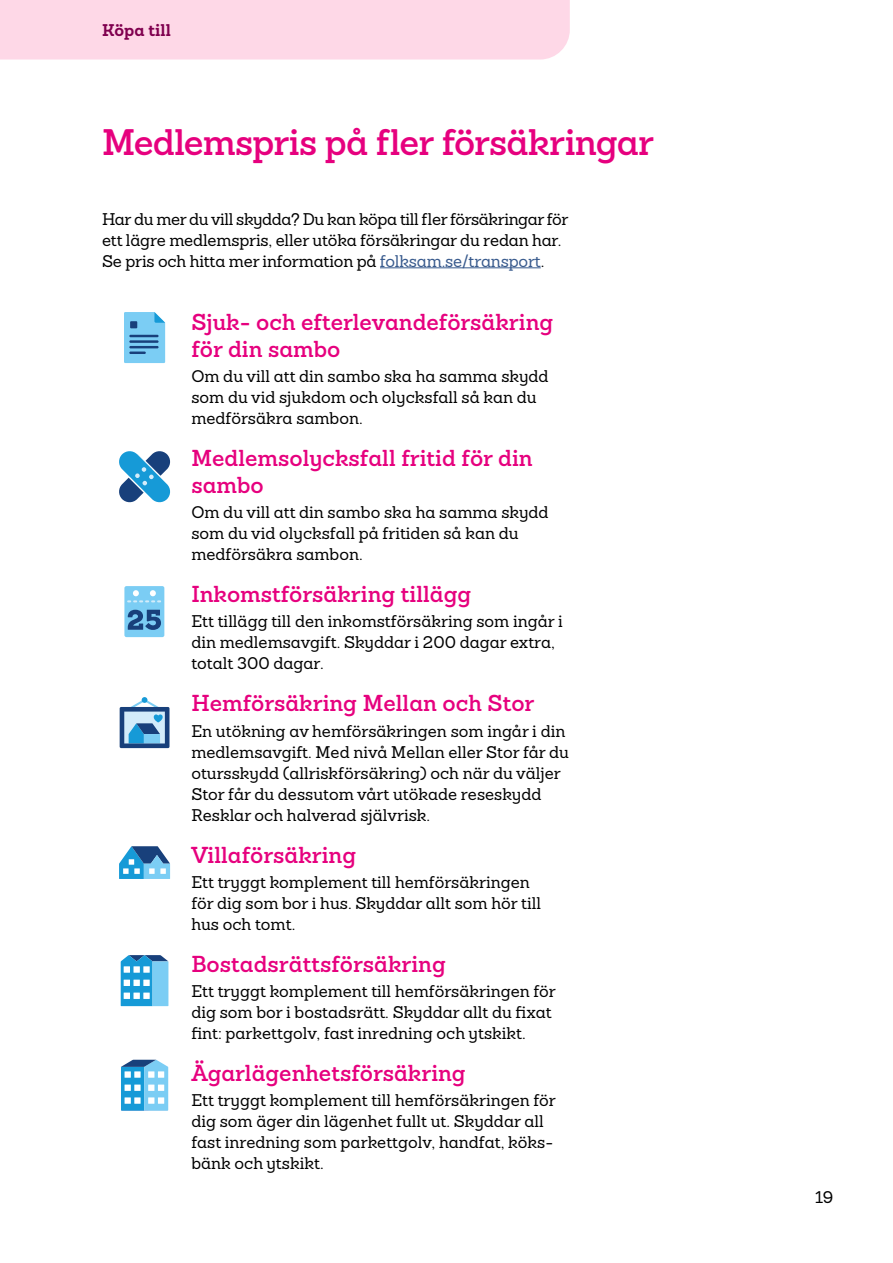
<style>
.page{position:relative;width:893px;height:1263px;background:#fff}
.page>*{position:absolute;margin:0;border:0;box-sizing:border-box;transform-origin:0 0}
.Rubrik_24_26{font:600 36px "Sanchez Folksam";letter-spacing:-.02em;color:#e6007e}
.Rubrik_15_18{font:600 22.5px/27px "Sanchez Folksam";color:#e6007e}
.Brödtext_11_14{font:500 16.5px/21px "Sanchez Folksam";color:#000}
.Huvud_-_låsupp_färg_1{font:700 16.5px "Sanchez Folksam";color:#80004f}
.s1{color:#385a8d}
</style>
<div class="page">
<div style="left:0;top:0;width:570px;height:60px;background:#fed8e7"></div>
<hr style="left:380px;top:267px;width:161px;height:1px;background:#385a8d">
<svg style="left:120px;top:697px;width:49px;height:51px"></svg>
<svg style="left:119px;top:846px;width:51px;height:33px"></svg>
<svg style="left:121px;top:955px;width:47px;height:51px;background:#4fafde"></svg>
<div style="left:143px;top:980px;width:7px;height:6px;background:#fff"></div>
<div style="left:124px;top:966px;width:6px;height:7px;background:#fff"></div>
<div style="left:143px;top:966px;width:7px;height:7px;background:#fff"></div>
<div style="left:133px;top:980px;width:7px;height:6px;background:#fff"></div>
<div style="left:133px;top:966px;width:7px;height:7px;background:#fff"></div>
<svg style="left:121px;top:1060px;width:47px;height:51px"></svg>
<svg style="left:119px;top:451px;width:51px;height:51px"></svg>
<svg style="left:124px;top:312px;width:41px;height:51px;background:#7acaf1"></svg>
<hr style="left:129px;top:335px;width:30px;height:2px;background:#18407b">
<hr style="left:129px;top:340px;width:30px;height:3px;background:#18407b">
<hr style="left:129px;top:346px;width:30px;height:2px;background:#18407b">
<hr style="left:129px;top:351px;width:17px;height:3px;background:#18407b">
<div style="left:130px;top:321px;width:7px;height:7px;background:#18407b"></div>
<div style="left:124px;top:586px;width:40px;height:51px;background:#7bcdf4;border-radius:2px"></div>
<svg style="left:127px;top:590px;width:34px;height:12px"></svg>
<svg style="left:128px;top:610px;width:33px;height:20px"></svg>
<p class="Huvud_-_låsupp_färg_1" style="left:102px;top:19px;width:70px">Köpa till</p>
<p class="Rubrik_24_26" style="left:102px;top:118px;width:553px">Medlemspris på fler försäkringar</p>
<p class="Brödtext_11_14" style="left:102px;top:208px;width:468px">Har du mer du vill skydda? Du kan köpa till fler försäkringar för ett lägre medlemspris, eller utöka försäkringar du redan har.<br>Se pris och hitta mer information på <span class="s1">folksam.se/transport</span>.</p>
<p class="Rubrik_15_18" style="left:191px;top:308px;width:363px">Sjuk- och efterlevandeförsäkring för din sambo</p>
<p class="Brödtext_11_14" style="left:191px;top:366px;width:359px">Om du vill att din sambo ska ha samma skydd som du vid sjukdom och olycksfall så kan du medförsäkra sambon.</p>
<p class="Rubrik_15_18" style="left:191px;top:444px;width:343px">Medlemsolycksfall fritid för din sambo</p>
<p class="Brödtext_11_14" style="left:191px;top:502px;width:359px">Om du vill att din sambo ska ha samma skydd som du vid olycksfall på fritiden så kan du medförsäkra sambon.</p>
<p class="Rubrik_15_18" style="left:191px;top:580px;width:281px">Inkomstförsäkring tillägg</p>
<p class="Brödtext_11_14" style="left:191px;top:611px;width:373px">Ett tillägg till den inkomstförsäkring som ingår i din medlemsavgift. Skyddar i 200 dagar extra, totalt 300 dagar.</p>
<p class="Rubrik_15_18" style="left:191px;top:690px;width:345px">Hemförsäkring Mellan och Stor</p>
<p class="Brödtext_11_14" style="left:191px;top:720px;width:379px">En utökning av hemförsäkringen som ingår i din medlemsavgift. Med nivå Mellan eller Stor får du otursskydd (allriskförsäkring) och när du väljer Stor får du dessutom vårt utökade reseskydd Resklar och halverad självrisk.</p>
<p class="Rubrik_15_18" style="left:191px;top:841px;width:166px">Villaförsäkring</p>
<p class="Brödtext_11_14" style="left:191px;top:871px;width:351px">Ett tryggt komplement till hemförsäkringen för dig som bor i hus. Skyddar allt som hör till hus och tomt.</p>
<p class="Rubrik_15_18" style="left:191px;top:950px;width:256px">Bostadsrättsförsäkring</p>
<p class="Brödtext_11_14" style="left:191px;top:980px;width:366px">Ett tryggt komplement till hemförsäkringen för dig som bor i bostadsrätt. Skyddar allt du fixat fint: parkettgolv, fast inredning och ytskikt.</p>
<p class="Rubrik_15_18" style="left:191px;top:1059px;width:276px">Ägarlägenhetsförsäkring</p>
<p class="Brödtext_11_14" style="left:191px;top:1089px;width:366px">Ett tryggt komplement till hemförsäkringen för dig som äger din lägenhet fullt ut. Skyddar all fast inredning som parkettgolv, handfat, köks&shy;bänk och ytskikt.</p>
<p class="Brödtext_11_14" style="left:815px;top:1187px;width:20px">19</p>
</div>
